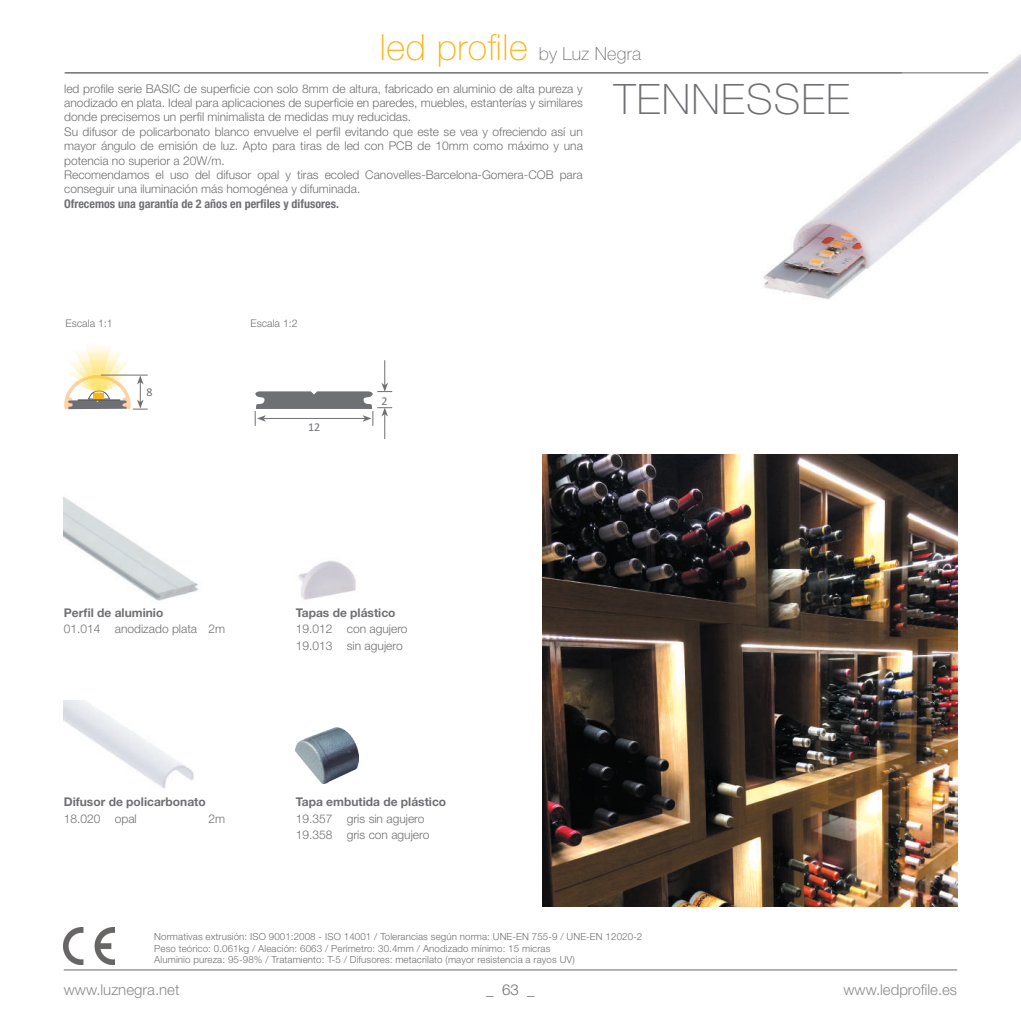
<style>
.page{position:relative;width:1021px;height:1021px;background:#fff}
.page>*{position:absolute;margin:0;border:0;box-sizing:border-box;transform-origin:0 0}
.t1{font:100 42px "Helvetica Neue LT Std";letter-spacing:.03em;color:#6f7073}
.t2{font:100 36px "Helvetica Neue LT Std";letter-spacing:.015em;color:#fbb316}
.t3{font:300 15px "Helvetica Neue LT Std";color:#8a8c8f}
.t4{font:300 15px "Helvetica Neue LT Std";color:#6f7073}
.t5{font:300 12px/14.4px "Helvetica Neue LT Std";color:#6f7073}
.t6{font:700 12px "Helvetica Neue LT Std";color:#6f7073}
.t7{font:700 condensed 12px "Helvetica Neue LT Std";color:#6f7073}
.t8{font:12px "Calibri";color:#6f7073}
.t9{font:300 10.5px "Helvetica Neue LT Std";color:#6f7073}
.t10{font:300 9.75px/11.7px "Helvetica Neue LT Std";letter-spacing:.01em;color:#6f7073}
.s1{font-size:18px;color:#6f7073}
</style>
<div class="page">
<img style="left:64px;top:700px;width:130px;height:88px">
<img style="left:64px;top:497px;width:134px;height:104px">
<img style="left:743px;top:54px;width:277px;height:246px">
<img style="left:298px;top:561px;width:58px;height:39px">
<img style="left:296px;top:727px;width:63px;height:56px">
<img style="left:543px;top:455px;width:414px;height:452px">
<hr style="left:64px;top:969px;width:893px;height:1px;background:#6f7073">
<img style="left:64px;top:927px;width:51px;height:37px">
<hr style="left:64px;top:72px;width:837px;height:1px;background:#6f7073">
<svg style="left:64px;top:346px;width:84px;height:64px"></svg>
<svg style="left:255px;top:360px;width:137px;height:79px"></svg>
<hr style="left:65px;top:72px;width:923px;height:1px;background:#6f7073">
<h2 class="t2" style="left:380px;top:27px;width:262px">led profile <span class="s1">by Luz Negra</span></h2>
<p class="t5" style="left:64px;top:81px;width:520px">led profile serie BASIC de superficie con solo 8mm de altura, fabricado en aluminio de alta pureza y anodizado en plata. Ideal para aplicaciones de superficie en paredes, muebles, estanterías y similares donde precisemos un perfil minimalista de medidas muy reducidas.<br>Su difusor de policarbonato blanco envuelve el perfil evitando que este se vea y ofreciendo así un mayor ángulo de emisión de luz. Apto para tiras de led con PCB de 10mm como máximo y una potencia no superior a 20W/m.<br>Recomendamos el uso del difusor opal y tiras ecoled Canovelles-Barcelona-Gomera-COB para conseguir una iluminación más homogénea y difuminada.</p>
<p class="t7" style="left:64px;top:196px;width:276px">Ofrecemos una garantía de 2 años en perfiles y difusores.</p>
<h1 class="t1" style="left:614px;top:75px;width:237px">TENNESSEE</h1>
<p class="t9" style="left:66px;top:316px;width:49px">Escala 1:1</p>
<p class="t9" style="left:250px;top:316px;width:49px">Escala 1:2</p>
<p class="t8" style="left:146px;top:383px;width:8px">8</p>
<p class="t8" style="left:308px;top:418px;width:14px">12</p>
<p class="t8" style="left:381px;top:392px;width:8px">2</p>
<p class="t6" style="left:64px;top:605px;width:101px">Perfil de aluminio</p>
<p class="t5" style="left:64px;top:621px;width:163px">01.014 anodizado plata 2m</p>
<p class="t6" style="left:64px;top:794px;width:143px">Difusor de policarbonato</p>
<p class="t5" style="left:64px;top:811px;width:75px">18.020 opal</p>
<p class="t5" style="left:208px;top:811px;width:18px">2m</p>
<p class="t6" style="left:296px;top:605px;width:101px">Tapas de plástico</p>
<p class="t5" style="left:296px;top:620px;width:113px;line-height:16.5px">19.012 con agujero<br>19.013 sin agujero</p>
<p class="t6" style="left:296px;top:794px;width:152px">Tapa embutida de plástico</p>
<p class="t5" style="left:296px;top:810px;width:135px;line-height:16.5px">19.357 gris sin agujero<br>19.358 gris con agujero</p>
<p class="t10" style="left:154px;top:930px;width:489px">Normativas extrusión: ISO 9001:2008 - ISO 14001 / Tolerancias según norma: UNE-EN 755-9 / UNE-EN 12020-2<br>Peso teórico: 0.061kg / Aleación: 6063 / Perímetro: 30.4mm / Anodizado mínimo: 15 micras<br>Aluminio pureza: 95-98% / Tratamiento: T-5 / Difusores: metacrilato (mayor resistencia a rayos UV)</p>
<p class="t3" style="left:64px;top:980px;width:117px">www.luznegra.net</p>
<p class="t3" style="left:843px;top:980px;width:115px">www.ledprofile.es</p>
<p class="t4" style="left:486px;top:980px;width:50px">_ 63 _</p>
</div>
